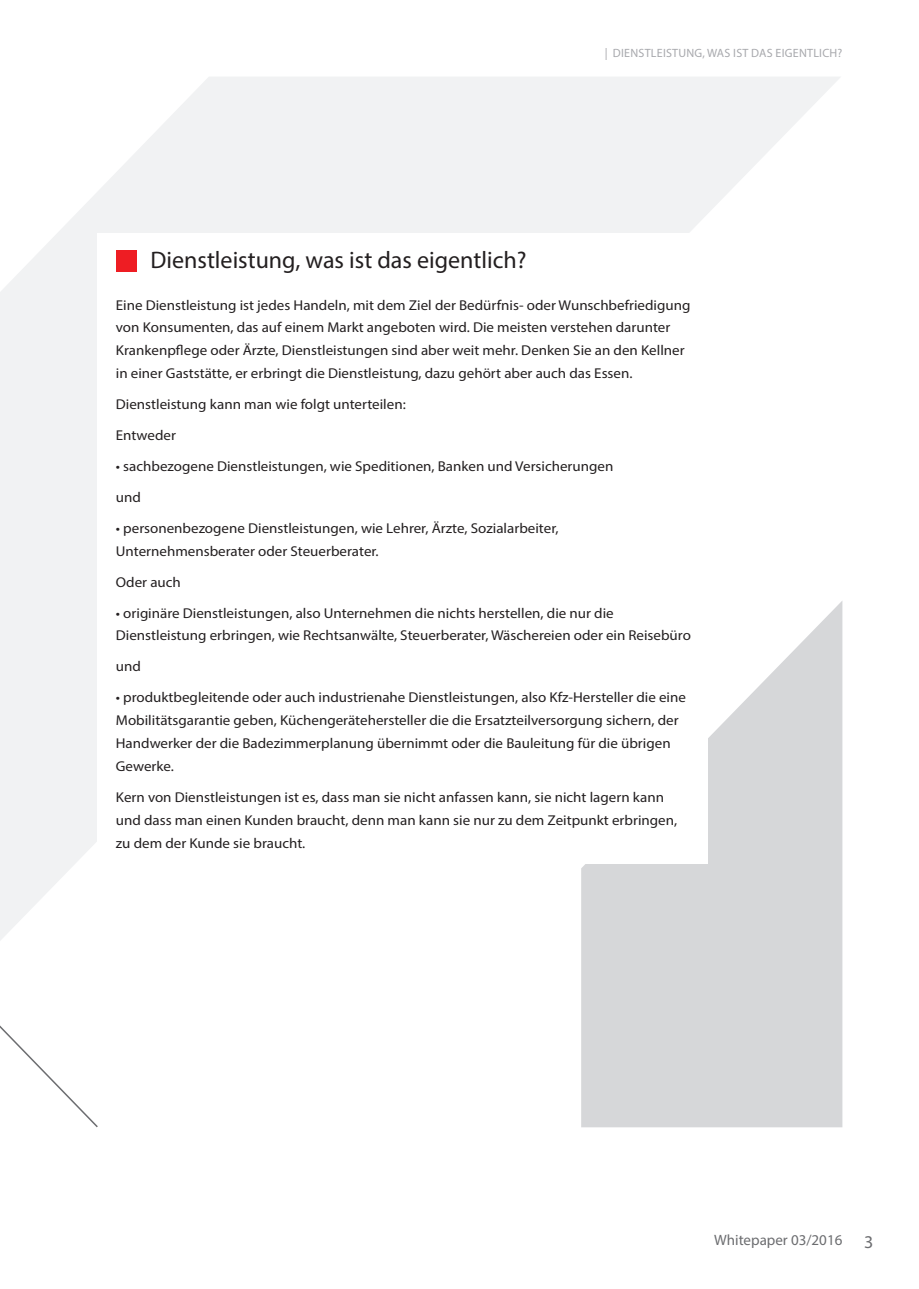
<style>
.page{position:relative;width:919px;height:1289px;background:#fff}
.page>*{position:absolute;margin:0;border:0;box-sizing:border-box;transform-origin:0 0}
.Fließtext{font:24px "Myriad Pro";color:#231f20}
.Fließtext_fett{font:15px "Myriad Pro";color:#6c6d70}
.Fließtext-2{font:14.25px/22.8px "Myriad Pro";color:#231f20;scale:1.05 1}
.lebender_Kollumnenti{font:12px "Myriad Pro";letter-spacing:.02em;color:#a8a9ad}
.s1{font-size:18px}
</style>
<div class="page">
<svg style="left:99px;top:77px;width:741px;height:156px;fill:#f1f2f3"></svg>
<svg style="left:0;top:191px;width:99px;height:937px"></svg>
<svg style="left:581px;top:601px;width:261px;height:526px;fill:#d6d7d9"></svg>
<div style="left:98px;top:233px;width:609px;height:630px;background:#fff"></div>
<div style="left:116px;top:250px;width:21px;height:21px;background:#ee1d23"></div>
<p class="Fließtext" style="left:150px;top:245px;width:377px">Dienstleistung, was ist das eigentlich?</p>
<p class="lebender_Kollumnenti" style="left:604px;top:45px;width:239px">| DIENSTLEISTUNG, WAS IST DAS EIGENTLICH?</p>
<p class="Fließtext-2" style="left:116px;top:293px;width:548px">Eine Dienstleistung ist jedes Handeln, mit dem Ziel der Bedürfnis- oder Wunschbefriedigung von Konsumenten, das auf einem Markt angeboten wird. Die meisten verstehen darunter Krankenpflege oder Ärzte, Dienstleistungen sind aber weit mehr. Denken Sie an den Kellner in einer Gaststätte, er erbringt die Dienstleistung, dazu gehört aber auch das Essen.</p>
<p class="Fließtext-2" style="left:116px;top:392px;width:277px">Dienstleistung kann man wie folgt unterteilen:</p>
<p class="Fließtext-2" style="left:116px;top:423px;width:59px">Entweder</p>
<p class="Fließtext-2" style="left:116px;top:454px;width:475px">• sachbezogene Dienstleistungen, wie Speditionen, Banken und Versicherungen</p>
<p class="Fließtext-2" style="left:116px;top:485px;width:25px">und</p>
<p class="Fließtext-2" style="left:116px;top:516px;width:423px">• personenbezogene Dienstleistungen, wie Lehrer, Ärzte, Sozialarbeiter,<br>Unternehmensberater oder Steuerberater.</p>
<p class="Fließtext-2" style="left:116px;top:570px;width:63px">Oder auch</p>
<p class="Fließtext-2" style="left:116px;top:601px;width:549px">• originäre Dienstleistungen, also Unternehmen die nichts herstellen, die nur die<br>Dienstleistung erbringen, wie Rechtsanwälte, Steuerberater, Wäschereien oder ein Reisebüro</p>
<p class="Fließtext-2" style="left:116px;top:655px;width:25px">und</p>
<p class="Fließtext-2" style="left:116px;top:686px;width:544px">• produktbegleitende oder auch industrienahe Dienstleistungen, also Kfz-Hersteller die eine Mobilitätsgarantie geben, Küchengerätehersteller die die Ersatzteilversorgung sichern, der Handwerker der die Badezimmerplanung übernimmt oder die Bauleitung für die übrigen Gewerke.</p>
<p class="Fließtext-2" style="left:116px;top:785px;width:536px">Kern von Dienstleistungen ist es, dass man sie nicht anfassen kann, sie nicht lagern kann und dass man einen Kunden braucht, denn man kann sie nur zu dem Zeitpunkt erbringen, zu dem der Kunde sie braucht.</p>
<p class="Fließtext_fett" style="left:714px;top:1230px;width:160px">Whitepaper 03/2016 <span class="s1">3</span></p>
</div>
